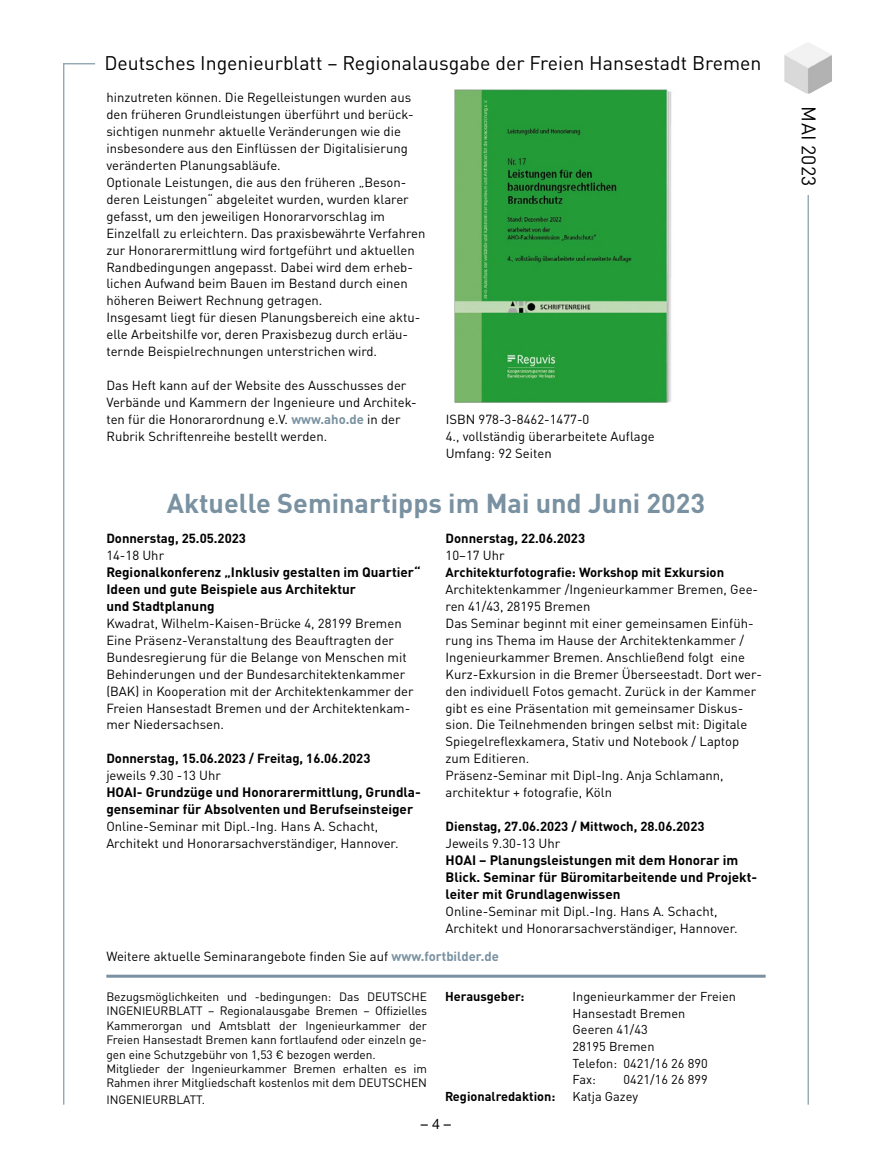
<style>
.page{position:relative;width:872px;height:1170px;background:#fff}
.page>*{position:absolute;margin:0;border:0;box-sizing:border-box;transform-origin:0 0}
.Headline{font:700 27px "DINOT";color:#7991a1}
.t1{font:19.5px "DINOT";color:#000}
.t2{font:14.25px "Helvetica Neue LT Std";color:#000}
.Fließtext_Links{font:700 13.5px/17px "DINOT";color:#000}
.Fließtext_Links-2{font:13.05px/17px "DINOT";color:#000}
.Fließtext_Links-3{font:700 13.05px "DINOT";color:#000}
.t3{font:12.75px "DINOT";color:#000}
.t4{font:700 12.75px "DINOT";color:#000}
.t5{font:12px/14.4px "DINOT";letter-spacing:-.005em;color:#000;text-align:justify}
.s1{font-weight:700;color:#7991a1}
</style>
<div class="page">
<hr style="left:807px;top:195px;width:1px;height:909px;background:#7991a1">
<hr style="left:63px;top:63px;width:1px;height:1041px;background:#7991a1">
<hr style="left:63px;top:63px;width:32px;height:1px;background:#7991a1">
<img style="left:784px;top:43px;width:48px;height:51px">
<hr style="left:106px;top:974px;width:659px;height:3px;background:#7991a1">
<img style="left:454px;top:89px;width:218px;height:314px">
<h2 class="t1" style="left:104px;top:51px;width:658px">Deutsches Ingenieurblatt – Regionalausgabe der Freien Hansestadt Bremen</h2>
<p class="Fließtext_Links-2" style="left:106px;top:88px;width:308px">hinzutreten können. Die Regelleistungen wurden aus den früheren Grundleistungen überführt und berück&shy;sichtigen nunmehr aktuelle Veränderungen wie die insbesondere aus den Einflüssen der Digitalisierung veränderten Planungsabläufe.</p>
<p class="Fließtext_Links-2" style="left:106px;top:173px;width:320px">Optionale Leistungen, die aus den früheren „Beson&shy;deren Leistungen“ abgeleitet wurden, wurden klarer gefasst, um den jeweiligen Honorarvorschlag im Einzelfall zu erleichtern. Das praxisbewährte Verfahren zur Honorarermittlung wird fortgeführt und aktuellen Randbedingungen angepasst. Dabei wird dem erheb&shy;lichen Aufwand beim Bauen im Bestand durch einen höheren Beiwert Rechnung getragen.</p>
<p class="Fließtext_Links-2" style="left:106px;top:309px;width:315px">Insgesamt liegt für diesen Planungsbereich eine aktu&shy;elle Arbeitshilfe vor, deren Praxisbezug durch erläu&shy;ternde Beispielrechnungen unterstrichen wird.</p>
<p class="Fließtext_Links-2" style="left:106px;top:377px;width:312px">Das Heft kann auf der Website des Ausschusses der Verbände und Kammern der Ingenieure und Architek&shy;ten für die Honorarordnung e.V. <span class="s1">www.aho.de</span> in der Rubrik Schriftenreihe bestellt werden.</p>
<p class="Fließtext_Links-2" style="left:446px;top:411px;width:145px">ISBN 978-3-8462-1477-0</p>
<p class="Fließtext_Links-2" style="left:446px;top:427px;width:210px">4., vollständig überarbeitete Auflage</p>
<p class="Fließtext_Links-2" style="left:446px;top:444px;width:107px">Umfang: 92 Seiten</p>
<p class="Headline" style="left:167px;top:485px;width:540px">Aktuelle Seminartipps im Mai und Juni 2023</p>
<p class="Fließtext_Links-3" style="left:106px;top:529px;width:141px">Donnerstag, 25.05.2023</p>
<p class="Fließtext_Links-2" style="left:106px;top:546px;width:59px">14-18 Uhr</p>
<p class="Fließtext_Links" style="left:106px;top:563px;width:316px">Regionalkonferenz „Inklusiv gestalten im Quartier“</p>
<p class="Fließtext_Links" style="left:106px;top:580px;width:251px">Ideen und gute Beispiele aus Architektur und Stadtplanung</p>
<p class="Fließtext_Links-2" style="left:106px;top:614px;width:297px">Kwadrat, Wilhelm-Kaisen-Brücke 4, 28199 Bremen</p>
<p class="Fließtext_Links-2" style="left:106px;top:631px;width:309px">Eine Präsenz-Veranstaltung des Beauftragten der Bundesregierung für die Belange von Menschen mit Behinderungen und der Bundesarchitektenkammer (BAK) in Kooperation mit der Architektenkammer der Freien Hansestadt Bremen und der Architektenkam&shy;mer Niedersachsen.</p>
<p class="Fließtext_Links-3" style="left:106px;top:750px;width:265px">Donnerstag, 15.06.2023 / Freitag, 16.06.2023</p>
<p class="Fließtext_Links-2" style="left:106px;top:766px;width:116px">jeweils 9.30 -13 Uhr</p>
<p class="Fließtext_Links" style="left:106px;top:783px;width:316px">HOAI- Grundzüge und Honorarermittlung, Grundla&shy;genseminar für Absolventen und Berufseinsteiger</p>
<p class="Fließtext_Links-2" style="left:106px;top:817px;width:294px">Online-Seminar mit Dipl.-Ing. Hans A. Schacht,<br>Architekt und Honorarsachverständiger, Hannover.</p>
<p class="Fließtext_Links-3" style="left:445px;top:529px;width:141px">Donnerstag, 22.06.2023</p>
<p class="Fließtext_Links-2" style="left:445px;top:546px;width:61px">10–17 Uhr</p>
<p class="Fließtext_Links-3" style="left:445px;top:563px;width:280px">Architekturfotografie: Workshop mit Exkursion</p>
<p class="Fließtext_Links-2" style="left:445px;top:580px;width:314px">Architektenkammer /Ingenieurkammer Bremen, Gee&shy;ren 41/43, 28195 Bremen</p>
<p class="Fließtext_Links-2" style="left:445px;top:614px;width:318px">Das Seminar beginnt mit einer gemeinsamen Einfüh&shy;rung ins Thema im Hause der Architektenkammer / Ingenieurkammer Bremen. Anschließend folgt eine Kurz-Exkursion in die Bremer Überseestadt. Dort wer&shy;den individuell Fotos gemacht. Zurück in der Kammer gibt es eine Präsentation mit gemeinsamer Diskus&shy;sion. Die Teilnehmenden bringen selbst mit: Digitale Spiegelreflexkamera, Stativ und Notebook / Laptop zum Editieren.</p>
<p class="Fließtext_Links-2" style="left:445px;top:766px;width:280px">Präsenz-Seminar mit Dipl-Ing. Anja Schlamann, architektur + fotografie, Köln</p>
<p class="Fließtext_Links-3" style="left:445px;top:817px;width:260px">Dienstag, 27.06.2023 / Mittwoch, 28.06.2023</p>
<p class="Fließtext_Links-2" style="left:445px;top:834px;width:116px">Jeweils 9.30-13 Uhr</p>
<p class="Fließtext_Links" style="left:445px;top:851px;width:313px">HOAI – Planungsleistungen mit dem Honorar im<br>Blick. Seminar für Büromitarbeitende und Projekt&shy;leiter mit Grundlagenwissen</p>
<p class="Fließtext_Links-2" style="left:445px;top:902px;width:294px">Online-Seminar mit Dipl.-Ing. Hans A. Schacht,<br>Architekt und Honorarsachverständiger, Hannover.</p>
<p class="Fließtext_Links-2" style="left:106px;top:947px;width:394px">Weitere aktuelle Seminarangebote finden Sie auf <span class="s1">www.fortbilder.de</span></p>
<p class="t5" style="left:106px;top:989px;width:322px">Bezugsmöglichkeiten und -bedingungen: Das DEUTSCHE INGENIEURBLATT – Regionalausgabe Bremen – Offizielles Kammerorgan und Amtsblatt der Ingenieurkammer der Freien Hansestadt Bremen kann fortlaufend oder einzeln ge&shy;gen eine Schutzgebühr von 1,53 € bezogen werden.</p>
<p class="t5" style="left:106px;top:1061px;width:322px">Mitglieder der Ingenieurkammer Bremen erhalten es im<br>Rahmen ihrer Mitgliedschaft kostenlos mit dem DEUTSCHEN</p>
<p class="t5" style="left:106px;top:1091px;width:100px">INGENIEURBLATT.</p>
<p class="t4" style="left:445px;top:988px;width:81px">Herausgeber:</p>
<p class="t3" style="left:572px;top:988px;width:165px">Ingenieurkammer der Freien</p>
<p class="t3" style="left:572px;top:1005px;width:114px">Hansestadt Bremen</p>
<p class="t3" style="left:572px;top:1021px;width:77px">Geeren 41/43</p>
<p class="t3" style="left:572px;top:1038px;width:83px">28195 Bremen</p>
<p class="t3" style="left:572px;top:1054px;width:137px">Telefon: 0421/16 26 890</p>
<p class="t3" style="left:572px;top:1071px;width:25px">Fax:</p>
<p class="t3" style="left:623px;top:1071px;width:86px">0421/16 26 899</p>
<p class="t4" style="left:445px;top:1087px;width:112px">Regionalredaktion:</p>
<p class="t3" style="left:572px;top:1087px;width:67px">Katja Gazey</p>
<p class="t2" style="left:421px;top:1115px;width:32px">– 4 –</p>
<h2 class="t1" style="left:821px;top:106px;width:81px;rotate:90deg">MAI 2023</h2>
</div>
